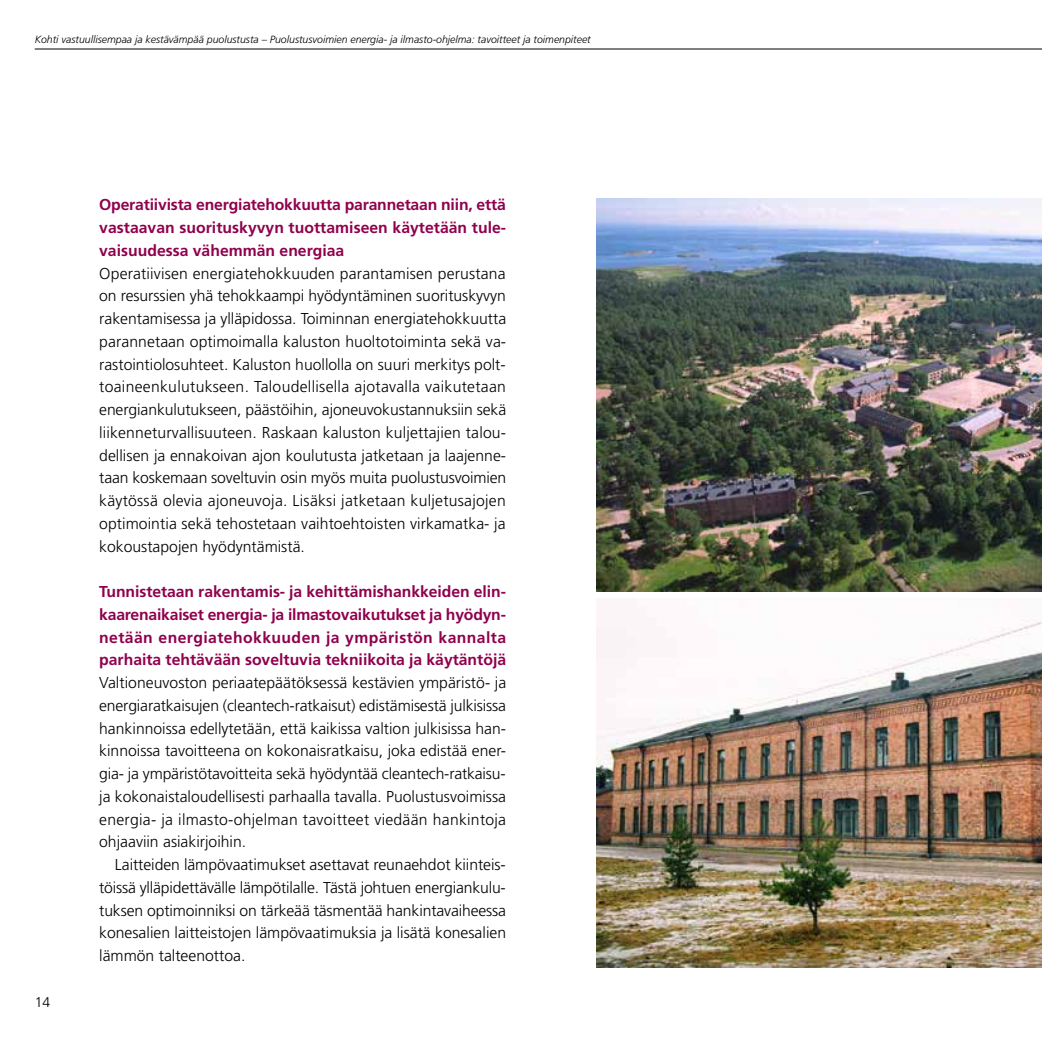
<style>
.page{position:relative;width:1042px;height:1042px;background:#fff}
.page>*{position:absolute;margin:0;border:0;box-sizing:border-box;transform-origin:0 0}
.t1{font:300 15.75px/22.8px "Frutiger LT Pro";color:#000;text-align:justify}
.t2{font:700 15.75px/22.8px "Frutiger LT Pro";color:#8f004d;text-align:justify}
.t3{font:300 14px "Frutiger LT Pro";color:#000}
.t4{font:italic 300 10.5px "Frutiger LT Pro";color:#000}
</style>
<div class="page">
<hr style="left:35px;top:49px;width:1007px;height:1px;background:#000">
<img style="left:597px;top:619px;width:445px;height:348px">
<img style="left:597px;top:198px;width:445px;height:394px">
<p class="t4" style="left:35px;top:33px;width:557px">Kohti vastuullisempaa ja kestävämpää puolustusta – Puolustusvoimien energia- ja ilmasto-ohjelma: tavoitteet ja toimenpiteet</p>
<p class="t3" style="left:35px;top:994px;width:17px">14</p>
<p class="t2" style="left:99px;top:193px;width:408px">Operatiivista energiatehokkuutta parannetaan niin, että vastaavan suorituskyvyn tuottamiseen käytetään tule&shy;vaisuudessa vähemmän energiaa</p>
<p class="t1" style="left:99px;top:262px;width:409px">Operatiivisen energiatehokkuuden parantamisen perustana on resurssien yhä tehokkaampi hyödyntäminen suorituskyvyn rakentamisessa ja ylläpidossa. Toiminnan energiatehokkuutta parannetaan optimoimalla kaluston huoltotoiminta sekä va&shy;rastointiolosuhteet. Kaluston huollolla on suuri merkitys polt&shy;toaineenkulutukseen. Taloudellisella ajotavalla vaikutetaan energiankulutukseen, päästöihin, ajoneuvokustannuksiin sekä liikenneturvallisuuteen. Raskaan kaluston kuljettajien talou&shy;dellisen ja ennakoivan ajon koulutusta jatketaan ja laajenne&shy;taan koskemaan soveltuvin osin myös muita puolustusvoimien käytössä olevia ajoneuvoja. Lisäksi jatketaan kuljetusajojen optimointia sekä tehostetaan vaihtoehtoisten virkamatka- ja kokoustapojen hyödyntämistä.</p>
<p class="t2" style="left:99px;top:580px;width:408px">Tunnistetaan rakentamis- ja kehittämishankkeiden elin&shy;kaarenaikaiset energia- ja ilmastovaikutukset ja hyödyn&shy;netään energiatehokkuuden ja ympäristön kannalta parhaita tehtävään soveltuvia tekniikoita ja käytäntöjä</p>
<p class="t1" style="left:99px;top:671px;width:408px">Valtioneuvoston periaatepäätöksessä kestävien ympäristö- ja energiaratkaisujen (cleantech-ratkaisut) edistämisestä julkisissa hankinnoissa edellytetään, että kaikissa valtion julkisissa han&shy;kinnoissa tavoitteena on kokonaisratkaisu, joka edistää ener&shy;gia- ja ympäristötavoitteita sekä hyödyntää cleantech-ratkaisu&shy;ja kokonaistaloudellisesti parhaalla tavalla. Puolustusvoimissa energia- ja ilmasto-ohjelman tavoitteet viedään hankintoja ohjaaviin asiakirjoihin.</p>
<p class="t1" style="left:99px;top:853px;width:408px;text-indent:16px">Laitteiden lämpövaatimukset asettavat reunaehdot kiinteis&shy;töissä ylläpidettävälle lämpötilalle. Tästä johtuen energiankulu&shy;tuksen optimoinniksi on tärkeää täsmentää hankintavaiheessa konesalien laitteistojen lämpövaatimuksia ja lisätä konesalien lämmön talteenottoa.</p>
</div>
